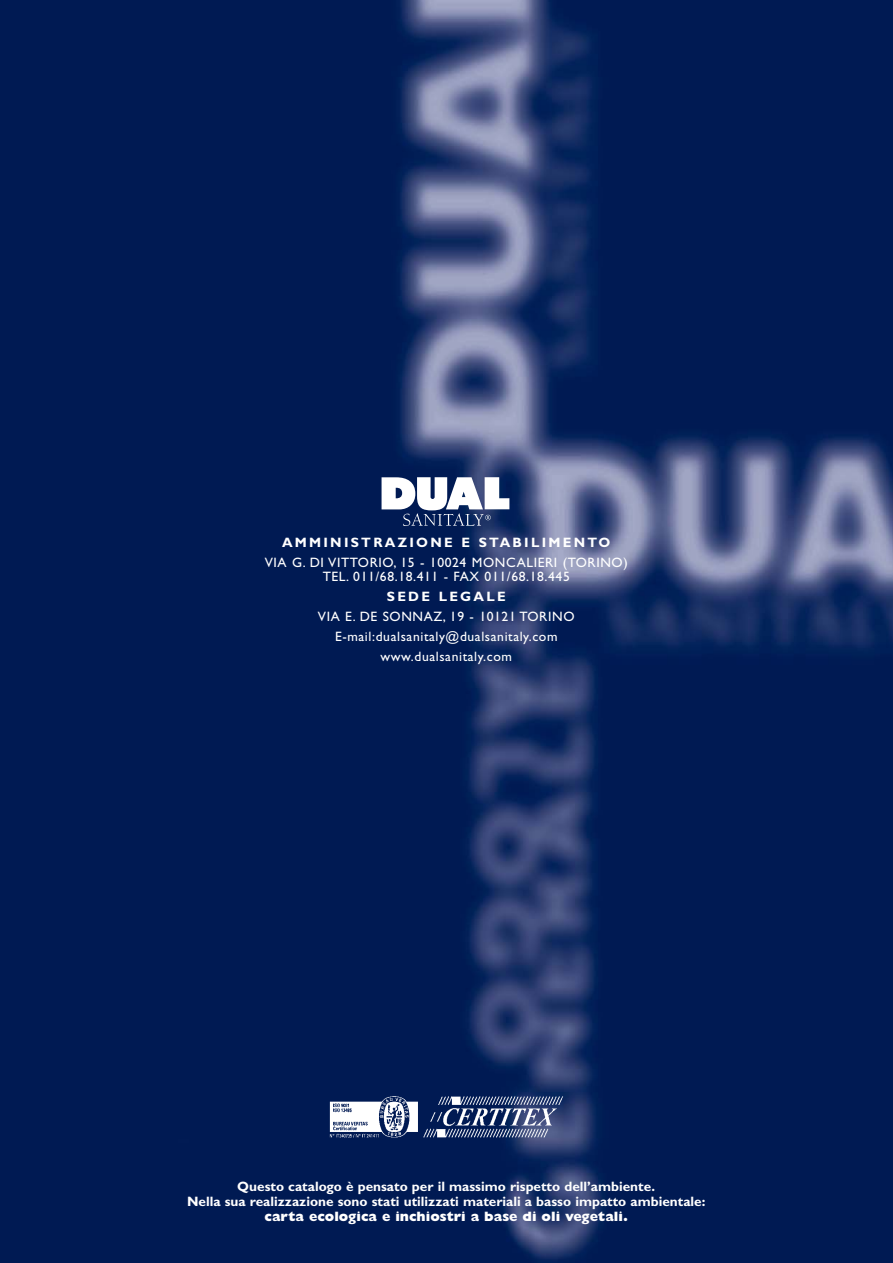
<style>
.page{position:relative;width:893px;height:1263px;background:#fff}
.page>*{position:absolute;margin:0;border:0;box-sizing:border-box;transform-origin:0 0}
.t1{font:13.65px/20.2px "Gill Sans";letter-spacing:.045em;color:#fff;text-align:center}
.t2{font:700 13.65px/15px "Gill Sans";color:#fff;text-align:center}
.t3{font:800 13.65px "Gill Sans";color:#fff}
.t4{font:700 13.65px "Gill Sans";letter-spacing:.165em;color:#fff}
</style>
<div class="page">
<img style="left:0;top:1px;width:893px;height:1262px">
<svg style="left:382px;top:477px;width:127px;height:49px"></svg>
<img style="left:327px;top:1093px;width:238px;height:48px">
<p class="t4" style="left:282px;top:537px;width:330px">AMMINISTRAZIONE E STABILIMENTO</p>
<p class="t1" style="left:265px;top:557px;width:365px;line-height:13.6px">VIA G. DI VITTORIO, 15 - 10024 MONCALIERI (TORINO)<br>TEL. 011/68.18.411 - FAX 011/68.18.445</p>
<p class="t4" style="left:387px;top:591px;width:120px">SEDE LEGALE</p>
<p class="t1" style="left:318px;top:608px;width:258px">VIA E. DE SONNAZ, 19 - 10121 TORINO<br>E-mail:dualsanitaly@dualsanitaly.com www.dualsanitaly.com</p>
<p class="t2" style="left:187px;top:1180px;width:520px">Questo catalogo è pensato per il massimo rispetto dell’ambiente.<br>Nella sua realizzazione sono stati utilizzati materiali a basso impatto ambientale:</p>
<p class="t3" style="left:265px;top:1212px;width:365px">carta ecologica e inchiostri a base di oli vegetali.</p>
</div>
